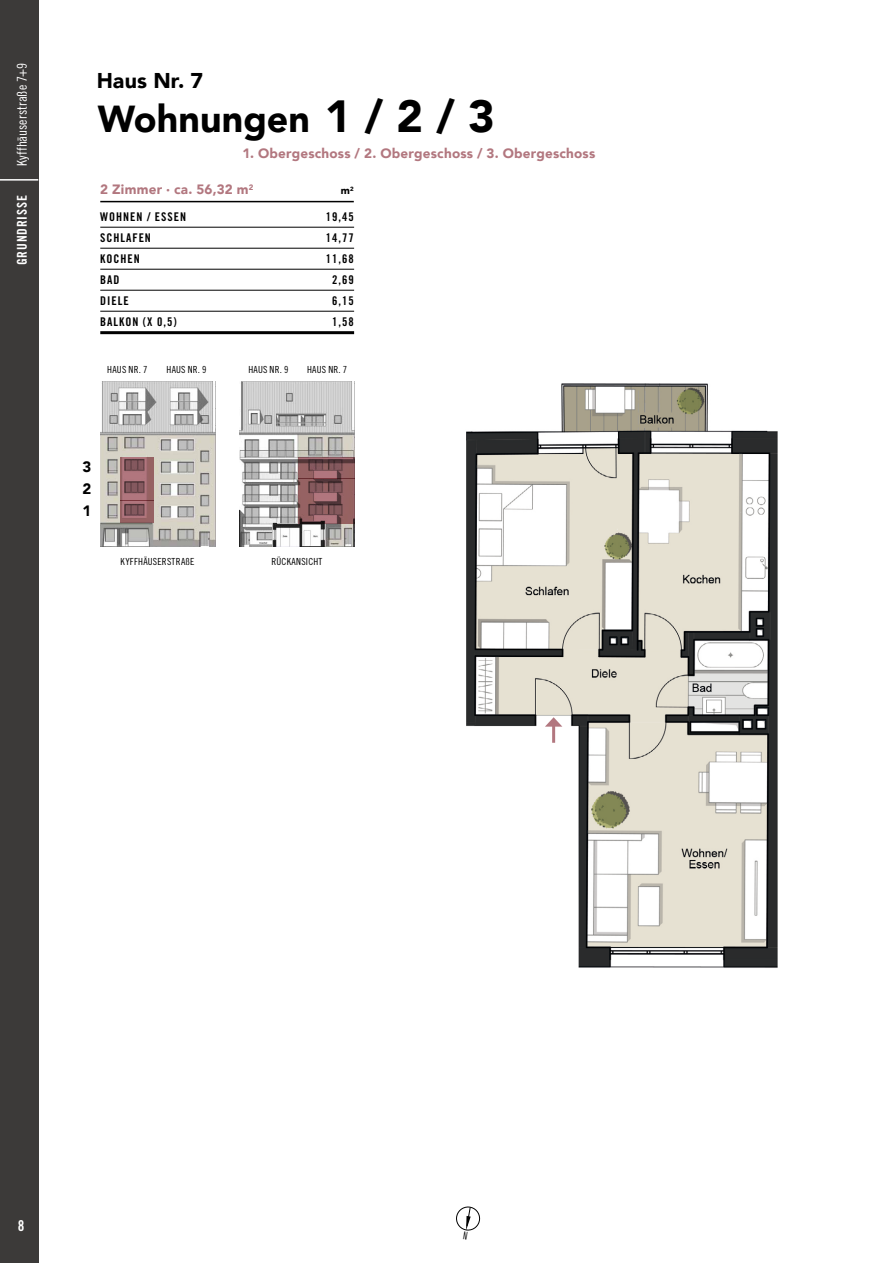
<style>
.page{position:relative;width:893px;height:1263px;background:#fff}
.page>*{position:absolute;margin:0;border:0;box-sizing:border-box;transform-origin:0 0}
.t1{font:900 37.5px "Avenir";color:#000}
.t2{font:900 21.3px "Avenir";letter-spacing:.005em;color:#000}
.t3{font:900 15px "Avenir";color:#000}
.t4{font:15px "Trade Gothic LT Std Bd Cn 20";color:#fff}
.t5{font:900 13.5px "Avenir";letter-spacing:.015em;color:#b2777f}
.t6{font:13.5px "Trade Gothic LT Std Cn 18";letter-spacing:.005em;color:#fff}
.t7{font:13.5px "Trade Gothic LT Std Bd Cn 20";letter-spacing:.065em;color:#fff}
.t8{font:12px "Trade Gothic LT Std Bd Cn 20";letter-spacing:.08em;color:#000}
.t9{font:900 10.5px "Avenir";color:#000}
.t10{font:9.75px "Trade Gothic LT Std Cn 18";letter-spacing:.025em;color:#000}
.s1{font-size:45px}
</style>
<div class="page">
<hr style="left:100px;top:201px;width:254px;height:1px;background:#000">
<hr style="left:100px;top:227px;width:254px;height:1px;background:#000">
<hr style="left:100px;top:248px;width:254px;height:1px;background:#000">
<hr style="left:100px;top:269px;width:254px;height:1px;background:#000">
<hr style="left:100px;top:290px;width:254px;height:1px;background:#000">
<hr style="left:100px;top:311px;width:254px;height:1px;background:#000">
<hr style="left:100px;top:331px;width:254px;height:3px;background:#000">
<div style="left:0;top:0;width:39px;height:1263px;background:#3c3a39"></div>
<div style="left:456px;top:1206px;width:24px;height:25px;border:1px solid #000;border-radius:50%"></div>
<hr style="left:0;top:179px;width:38px;height:2px;background:#fff">
<img style="left:100px;top:382px;width:115px;height:165px">
<img style="left:239px;top:382px;width:115px;height:165px">
<svg style="left:120px;top:457px;width:33px;height:22px"></svg>
<svg style="left:298px;top:457px;width:56px;height:22px"></svg>
<svg style="left:120px;top:479px;width:33px;height:21px"></svg>
<svg style="left:298px;top:479px;width:56px;height:22px"></svg>
<svg style="left:120px;top:500px;width:33px;height:23px"></svg>
<svg style="left:298px;top:501px;width:56px;height:22px"></svg>
<img style="left:466px;top:383px;width:312px;height:585px">
<hr style="left:552px;top:724px;width:3px;height:19px;background:#b2777f">
<svg style="left:545px;top:717px;width:17px;height:10px"></svg>
<svg style="left:463px;top:1206px;width:8px;height:25px"></svg>
<p class="t6" style="left:14px;top:166px;width:105px;rotate:-90deg">Kyffhäuserstraße 7+9</p>
<p class="t7" style="left:14px;top:265px;width:72px;rotate:-90deg">GRUNDRISSE</p>
<h2 class="t2" style="left:97px;top:63px;width:108px">Haus Nr. 7</h2>
<h1 class="t1" style="left:98px;top:87px;width:398px">Wohnungen <span class="s1">1 / 2 / 3</span></h1>
<p class="t5" style="left:242px;top:142px;width:354px">1. Obergeschoss / 2. Obergeschoss / 3. Obergeschoss</p>
<p class="t5" style="left:100px;top:178px;width:155px">2 Zimmer · ca. 56,32 m<sup>2</sup></p>
<p class="t9" style="left:341px;top:182px;width:14px">m<sup>2</sup></p>
<p class="t8" style="left:100px;top:210px;width:87px">WOHNEN / ESSEN</p>
<p class="t8" style="left:326px;top:210px;width:29px">19,45</p>
<p class="t8" style="left:100px;top:231px;width:52px">SCHLAFEN</p>
<p class="t8" style="left:326px;top:231px;width:29px">14,77</p>
<p class="t8" style="left:100px;top:252px;width:41px">KOCHEN</p>
<p class="t8" style="left:326px;top:252px;width:29px">11,68</p>
<p class="t8" style="left:100px;top:273px;width:21px">BAD</p>
<p class="t8" style="left:332px;top:273px;width:23px">2,69</p>
<p class="t8" style="left:100px;top:294px;width:30px">DIELE</p>
<p class="t8" style="left:332px;top:294px;width:23px">6,15</p>
<p class="t8" style="left:100px;top:315px;width:78px">BALKON (X 0,5)</p>
<p class="t8" style="left:332px;top:315px;width:23px">1,58</p>
<p class="t10" style="left:107px;top:363px;width:42px">HAUS NR. 7</p>
<p class="t10" style="left:166px;top:363px;width:42px">HAUS NR. 9</p>
<p class="t10" style="left:248px;top:363px;width:42px">HAUS NR. 9</p>
<p class="t10" style="left:307px;top:363px;width:42px">HAUS NR. 7</p>
<p class="t3" style="left:83px;top:453px;width:10px">3</p>
<p class="t3" style="left:83px;top:476px;width:10px">2</p>
<p class="t3" style="left:83px;top:498px;width:10px">1</p>
<p class="t10" style="left:121px;top:556px;width:75px">KYFFHÄUSERSTRAßE</p>
<p class="t10" style="left:272px;top:556px;width:52px">RÜCKANSICHT</p>
<p class="t4" style="left:18px;top:1217px;width:8px">8</p>
</div>
